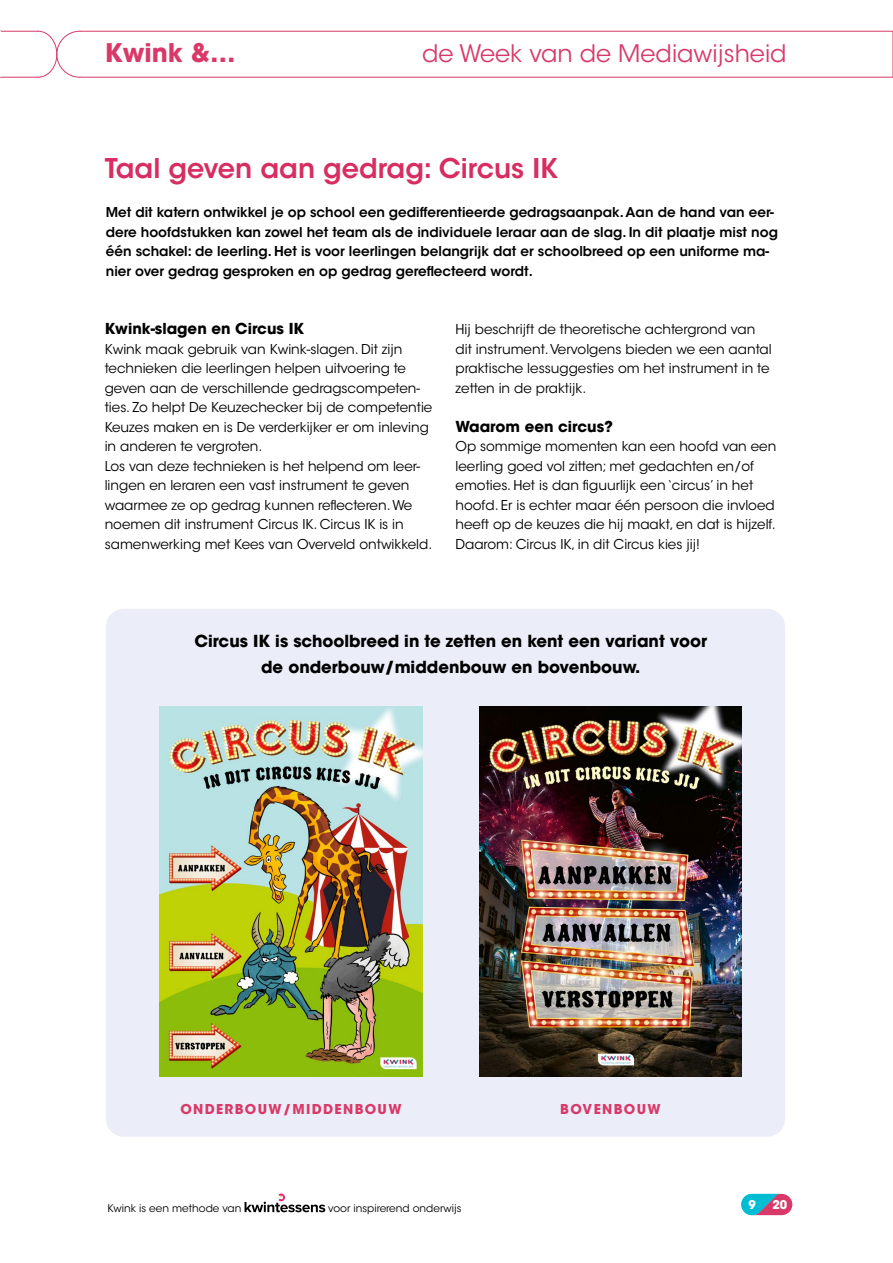
<style>
.page{position:relative;width:893px;height:1263px;background:#fff}
.page>*{position:absolute;margin:0;border:0;box-sizing:border-box;transform-origin:0 0}
.t1{font:600 27px "ITC Avant Garde Std";color:#d82d60}
.t2{font:700 25.5px "ITC Avant Garde Std";color:#d83968}
.t3{font:24px "ITC Avant Garde Std";color:#d83968}
.t4{font:700 16.5px/25.5px "ITC Avant Garde Std";color:#000;text-align:center}
.t5{font:700 15px "ITC Avant Garde Std";color:#000}
.t6{font:13.5px/19.5px "ITC Avant Garde Std";color:#000}
.t7{font:600 13.5px/19.5px "ITC Avant Garde Std";color:#000}
.t8{font:700 13.5px "ITC Avant Garde Std";letter-spacing:.1em;color:#d83968}
.t9{font:700 12px "ITC Avant Garde Std";color:#fff}
.t10{font:10.5px "ITC Avant Garde Std";color:#000}
</style>
<div class="page">
<svg style="left:245px;top:1193px;width:80px;height:19px"></svg>
<svg style="left:0;top:31px;width:893px;height:47px"></svg>
<svg style="left:741px;top:1194px;width:51px;height:22px"></svg>
<div style="left:106px;top:609px;width:679px;height:528px;background:#ebeef9;border-radius:18px"></div>
<img style="left:160px;top:706px;width:262px;height:371px">
<img style="left:479px;top:706px;width:262px;height:371px">
<h2 class="t2" style="left:105px;top:36px;width:132px">Kwink &amp;…</h2>
<h3 class="t3" style="left:422px;top:38px;width:366px">de Week van de Mediawijsheid</h3>
<h1 class="t1" style="left:105px;top:151px;width:455px">Taal geven aan gedrag: Circus IK</h1>
<p class="t7" style="left:106px;top:203px;width:674px">Met dit katern ontwikkel je op school een gedifferentieerde gedragsaanpak. Aan de hand van eer&shy;dere hoofdstukken kan zowel het team als de individuele leraar aan de slag. In dit plaatje mist nog één schakel: de leerling. Het is voor leerlingen belangrijk dat er schoolbreed op een uniforme ma&shy;nier over gedrag gesproken en op gedrag gereflecteerd wordt.</p>
<p class="t5" style="left:105px;top:319px;width:201px">Kwink-slagen en Circus IK</p>
<p class="t6" style="left:105px;top:339px;width:329px">Kwink maak gebruik van Kwink-slagen. Dit zijn technieken die leerlingen helpen uitvoering te geven aan de verschillende gedragscompeten&shy;ties. Zo helpt De Keuzechecker bij de competentie Keuzes maken en is De verderkijker er om inleving in anderen te vergroten.<br>Los van deze technieken is het helpend om leer&shy;lingen en leraren een vast instrument te geven waarmee ze op gedrag kunnen reflecteren. We noemen dit instrument Circus IK. Circus IK is in samenwerking met Kees van Overveld ontwikkeld.</p>
<p class="t6" style="left:455px;top:320px;width:318px">Hij beschrijft de theoretische achtergrond van dit instrument. Vervolgens bieden we een aantal praktische lessuggesties om het instrument in te zetten in de praktijk.</p>
<p class="t5" style="left:455px;top:417px;width:159px">Waarom een circus?</p>
<p class="t6" style="left:455px;top:437px;width:322px">Op sommige momenten kan een hoofd van een leerling goed vol zitten; met gedachten en/of emoties. Het is dan figuurlijk een ‘circus’ in het hoofd. Er is echter maar één persoon die invloed heeft op de keuzes die hij maakt, en dat is hijzelf.<br>Daarom: Circus IK, in dit Circus kies jij!</p>
<p class="t4" style="left:194px;top:628px;width:514px">Circus IK is schoolbreed in te zetten en kent een variant voor de onderbouw/middenbouw en bovenbouw.</p>
<p class="t8" style="left:180px;top:1101px;width:223px">ONDERBOUW/MIDDENBOUW</p>
<p class="t8" style="left:560px;top:1101px;width:102px">BOVENBOUW</p>
<p class="t10" style="left:107px;top:1202px;width:136px">Kwink is een methode van</p>
<p class="t10" style="left:328px;top:1202px;width:135px">voor inspirerend onderwijs</p>
<p class="t9" style="left:748px;top:1196px;width:9px">9</p>
<p class="t9" style="left:772px;top:1196px;width:16px">20</p>
</div>
